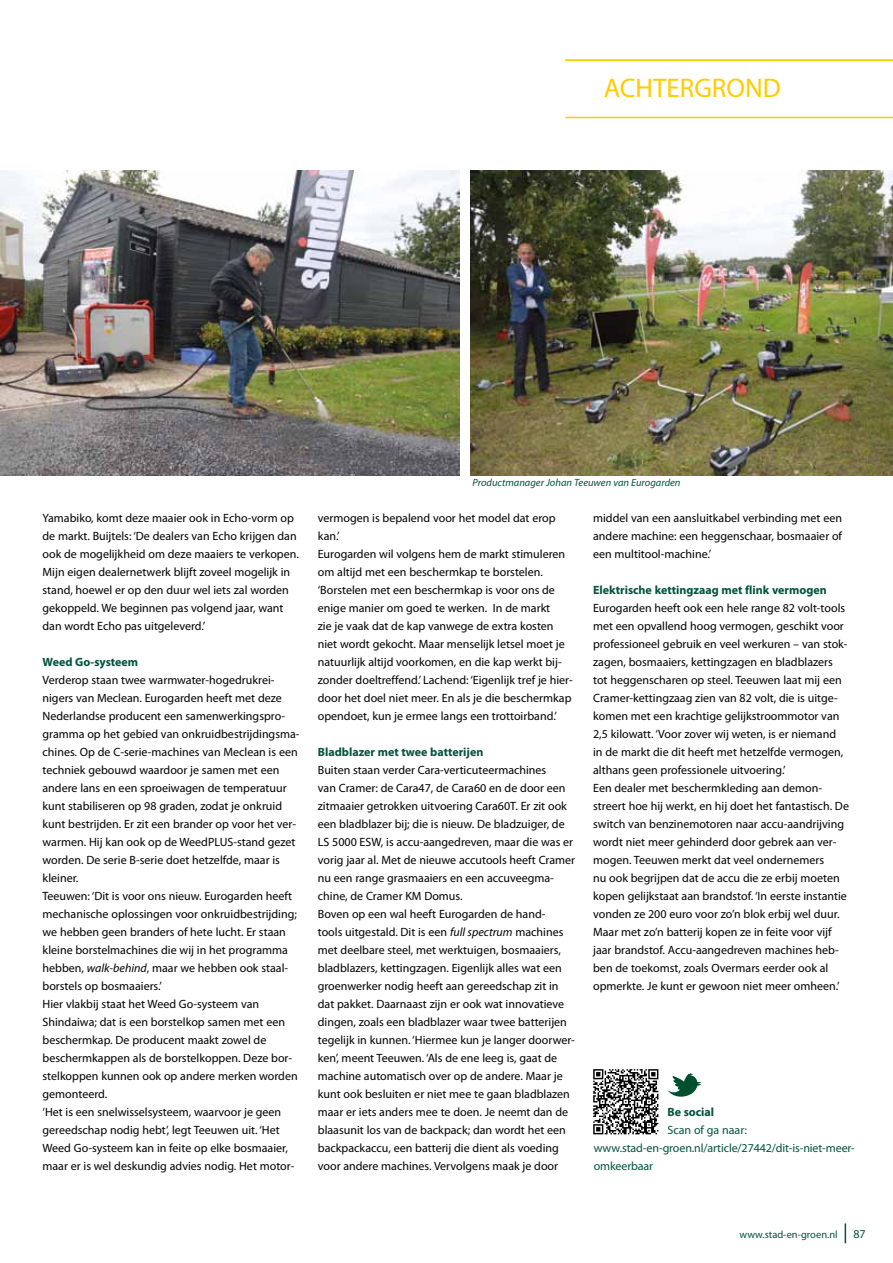
<style>
.page{position:relative;width:893px;height:1263px;background:#fff}
.page>*{position:absolute;margin:0;border:0;box-sizing:border-box;transform-origin:0 0}
.t1{font:27px "Myriad Pro";color:#fc0}
.t2{font:12px/18px "Myriad Pro";color:#000}
.t3{font:700 12px "Myriad Pro";color:#00533d}
.t4{font:12px/18px "Myriad Pro";letter-spacing:-.01em;color:#00533d}
.t5{font:italic 10.5px "Myriad Pro";color:#00533d}
.t6{font:10.5px "Myriad Pro";color:#00533d}
.s1{font-style:italic}
</style>
<div class="page">
<svg style="left:845px;top:1223px;width:1px;height:20px"></svg>
<hr style="left:565px;top:117px;width:328px;height:1px;background:#fc0">
<hr style="left:565px;top:60px;width:328px;height:1px;background:#fc0">
<img style="left:1px;top:170px;width:458px;height:305px">
<img style="left:471px;top:170px;width:422px;height:305px">
<svg style="left:593px;top:1069px;width:65px;height:65px"></svg>
<svg style="left:668px;top:1073px;width:33px;height:24px"></svg>
<h1 class="t1" style="left:604px;top:71px;width:179px">ACHTERGROND</h1>
<p class="t2" style="left:43px;top:509px;width:258px">Yamabiko, komt deze maaier ook in Echo-vorm op de markt. Buijtels: ‘De dealers van Echo krijgen dan ook de mogelijkheid om deze maaiers te verkopen.<br>Mijn eigen dealernetwerk blijft zoveel mogelijk in stand, hoewel er op den duur wel iets zal worden gekoppeld. We beginnen pas volgend jaar, want dan wordt Echo pas uitgeleverd.’</p>
<p class="t3" style="left:43px;top:654px;width:97px">Weed Go-systeem</p>
<p class="t2" style="left:43px;top:671px;width:259px">Verderop staan twee warmwater-hogedrukrei&shy;nigers van Meclean. Eurogarden heeft met deze Nederlandse producent een samenwerkingspro&shy;gramma op het gebied van onkruidbestrijdingsma&shy;chines. Op de C-serie-machines van Meclean is een techniek gebouwd waardoor je samen met een andere lans en een sproeiwagen de temperatuur kunt stabiliseren op 98 graden, zodat je onkruid kunt bestrijden. Er zit een brander op voor het ver&shy;warmen. Hij kan ook op de WeedPLUS-stand gezet worden. De serie B-serie doet hetzelfde, maar is kleiner.<br>Teeuwen: ‘Dit is voor ons nieuw. Eurogarden heeft mechanische oplossingen voor onkruidbestrijding; we hebben geen branders of hete lucht. Er staan kleine borstelmachines die wij in het programma hebben, <span class="s1">walk-behind</span>, maar we hebben ook staal&shy;borstels op bosmaaiers.’<br>Hier vlakbij staat het Weed Go-systeem van Shindaiwa; dat is een borstelkop samen met een beschermkap. De producent maakt zowel de beschermkappen als de borstelkoppen. Deze bor&shy;stelkoppen kunnen ook op andere merken worden gemonteerd.<br>‘Het is een snelwisselsysteem, waarvoor je geen gereedschap nodig hebt’, legt Teeuwen uit. ‘Het Weed Go-systeem kan in feite op elke bosmaaier, maar er is wel deskundig advies nodig. Het motor-</p>
<p class="t5" style="left:472px;top:476px;width:210px">Productmanager Johan Teeuwen van Eurogarden</p>
<p class="t2" style="left:318px;top:509px;width:256px">vermogen is bepalend voor het model dat erop kan.’<br>Eurogarden wil volgens hem de markt stimuleren om altijd met een beschermkap te borstelen. ‘Borstelen met een beschermkap is voor ons de enige manier om goed te werken. In de markt<br>zie je vaak dat de kap vanwege de extra kosten niet wordt gekocht. Maar menselijk letsel moet je natuurlijk altijd voorkomen, en die kap werkt bij&shy;zonder doeltreffend.’ Lachend: ‘Eigenlijk tref je hier&shy;door het doel niet meer. En als je die beschermkap opendoet, kun je ermee langs een trottoirband.’</p>
<p class="t3" style="left:318px;top:744px;width:167px">Bladblazer met twee batterijen</p>
<p class="t2" style="left:318px;top:761px;width:259px">Buiten staan verder Cara-verticuteermachines<br>van Cramer: de Cara47, de Cara60 en de door een zitmaaier getrokken uitvoering Cara60T. Er zit ook een bladblazer bij; die is nieuw. De bladzuiger, de LS 5000 ESW, is accu-aangedreven, maar die was er vorig jaar al. Met de nieuwe accutools heeft Cramer nu een range grasmaaiers en een accuveegma&shy;chine, de Cramer KM Domus.<br>Boven op een wal heeft Eurogarden de hand-<br>tools uitgestald. Dit is een <span class="s1">full spectrum</span> machines met deelbare steel, met werktuigen, bosmaaiers, bladblazers, kettingzagen. Eigenlijk alles wat een groenwerker nodig heeft aan gereedschap zit in dat pakket. Daarnaast zijn er ook wat innovatieve dingen, zoals een bladblazer waar twee batterijen tegelijk in kunnen. ‘Hiermee kun je langer doorwer&shy;ken’, meent Teeuwen. ‘Als de ene leeg is, gaat de machine automatisch over op de andere. Maar je kunt ook besluiten er niet mee te gaan bladblazen maar er iets anders mee te doen. Je neemt dan de blaasunit los van de backpack; dan wordt het een backpackaccu, een batterij die dient als voeding voor andere machines. Vervolgens maak je door</p>
<p class="t2" style="left:593px;top:509px;width:250px;text-align:justify">middel van een aansluitkabel verbinding met een andere machine: een heggenschaar, bosmaaier of een multitool-machine.’</p>
<p class="t3" style="left:593px;top:582px;width:235px">Elektrische kettingzaag met flink vermogen</p>
<p class="t2" style="left:593px;top:599px;width:257px">Eurogarden heeft ook een hele range 82 volt-tools met een opvallend hoog vermogen, geschikt voor professioneel gebruik en veel werkuren – van stok&shy;zagen, bosmaaiers, kettingzagen en bladblazers tot heggenscharen op steel. Teeuwen laat mij een Cramer-kettingzaag zien van 82 volt, die is uitge&shy;komen met een krachtige gelijkstroommotor van 2,5 kilowatt. ‘Voor zover wij weten, is er niemand<br>in de markt die dit heeft met hetzelfde vermogen, althans geen professionele uitvoering.’<br>Een dealer met beschermkleding aan demon&shy;streert hoe hij werkt, en hij doet het fantastisch. De switch van benzinemotoren naar accu-aandrijving wordt niet meer gehinderd door gebrek aan ver&shy;mogen. Teeuwen merkt dat veel ondernemers<br>nu ook begrijpen dat de accu die ze erbij moeten kopen gelijkstaat aan brandstof. ‘In eerste instantie vonden ze 200 euro voor zo’n blok erbij wel duur.<br>Maar met zo’n batterij kopen ze in feite voor vijf jaar brandstof. Accu-aangedreven machines heb&shy;ben de toekomst, zoals Overmars eerder ook al opmerkte. Je kunt er gewoon niet meer omheen.’</p>
<p class="t3" style="left:667px;top:1104px;width:48px">Be social</p>
<p class="t4" style="left:594px;top:1121px;width:263px;text-indent:74px">Scan of ga naar: www.stad-en-groen.nl/article/27442/dit-is-niet-meer&shy;omkeerbaar</p>
<p class="t6" style="left:739px;top:1228px;width:100px">www.stad-en-groen.nl</p>
<p class="t4" style="left:853px;top:1224px;width:14px">87</p>
</div>
